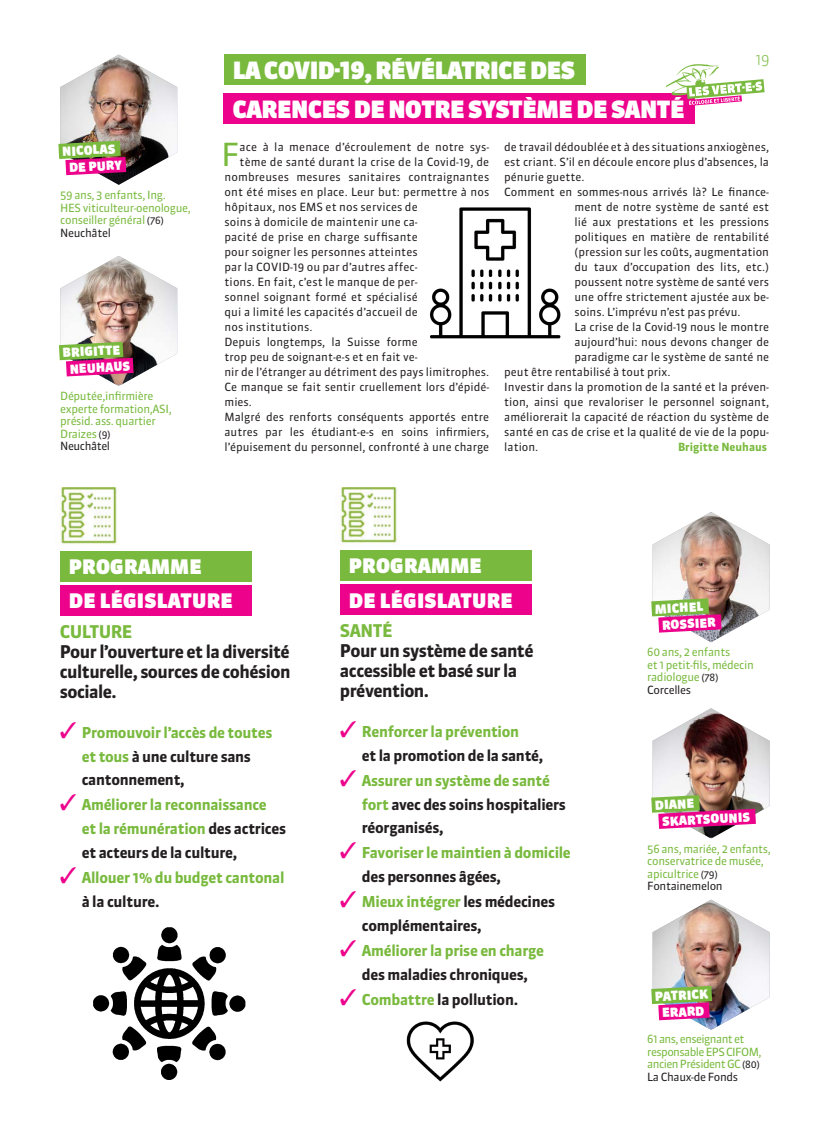
<style>
.page{position:relative;width:830px;height:1134px;background:#fff}
.page>*{position:absolute;margin:0;border:0;box-sizing:border-box;transform-origin:0 0}
.t1{font:31.75px "Sanuk OT";color:#79ba3e}
.t2{font:900 23.75px/38.9px "Sanuk OT";letter-spacing:-.02em;color:#fff}
.t3{font:900 20px "Sanuk OT";letter-spacing:.01em;color:#fff}
.t4{font:700 17.5px/20px "Sanuk OT";letter-spacing:-.03em;color:#231f20;text-align:justify}
.t5{font:700 17.5px "Sanuk OT";color:#79ba3e}
.t6{font:700 15px/23.8px "Sanuk OT";letter-spacing:-.02em;color:#79ba3e}
.t7{font:700 15px/23.8px "Sanuk OT";letter-spacing:-.02em;color:#231f20}
.t8{font:300 15px "Sanuk OT";color:#79ba3e}
.t9{font:900 12.5px/16.5px "Sanuk OT";color:#fff;text-align:center}
.t10{font:11.25px "Sanuk OT";color:#231f20}
.t11{font:11.25px/12.5px "Sanuk OT";letter-spacing:-.03em;color:#79ba3e}
.t12{font:11.25px/12.5px "Sanuk OT";letter-spacing:-.05em;color:#79ba3e}
.t13{font:700 11.25px "Sanuk OT";color:#79ba3e}
.s1{font-size:10px;color:#231f20}
.s2{color:#231f20}
.s3{color:#ed028c}
.s4{color:#79ba3e}
</style>
<div class="page">
<div style="left:224px;top:54px;width:361px;height:31px;background:#79ba3e"></div>
<div style="left:224px;top:93px;width:470px;height:31px;background:#ed028c"></div>
<img style="left:430px;top:207px;width:131px;height:132px">
<div style="left:60px;top:551px;width:192px;height:30px;background:#79ba3e"></div>
<div style="left:340px;top:550px;width:191px;height:31px;background:#79ba3e"></div>
<div style="left:60px;top:585px;width:192px;height:31px;background:#ed028c"></div>
<div style="left:340px;top:585px;width:191px;height:30px;background:#ed028c"></div>
<img style="left:60px;top:488px;width:57px;height:56px">
<img style="left:340px;top:487px;width:57px;height:57px">
<img style="left:406px;top:1021px;width:68px;height:61px">
<img style="left:93px;top:927px;width:153px;height:153px">
<svg style="left:666px;top:64px;width:98px;height:42px"></svg>
<img style="left:58px;top:55px;width:119px;height:130px">
<img style="left:651px;top:512px;width:118px;height:130px">
<img style="left:651px;top:708px;width:118px;height:130px">
<img style="left:651px;top:900px;width:118px;height:130px">
<img style="left:59px;top:256px;width:118px;height:130px">
<p class="t9" style="left:62px;top:143px;width:59px;rotate:-3deg">NICOLAS<br>DE PURY</p>
<p class="t11" style="left:60px;top:189px;width:132px">59 ans, 3 enfants, Ing.<br>HES viticulteur-oenologue, conseiller général <span class="s1">(76)<br></span><span class="s2">Neuchâtel</span></p>
<p class="t9" style="left:68px;top:344px;width:62px;text-align:left;text-indent:-6px;rotate:-3deg">B RIG ITTE<br>NEUH AUS</p>
<p class="t11" style="left:60px;top:390px;width:113px">Députée,infirmière experte formation,ASI, présid. ass. quartier<br>Draizes <span class="s1">(9)<br></span><span class="s2">Neuchâtel</span></p>
<h3 class="t8" style="left:755px;top:50px;width:16px">19</h3>
<h2 class="t2" style="left:232px;top:51px;width:453px">LA COVID-19, RÉVÉLATRICE DES<br>CARENCES DE NOTRE SYSTÈME DE SANTÉ</h2>
<h1 class="t1" style="left:221px;top:135px;width:20px">F</h1>
<p class="t10" style="left:239px;top:140px;width:251px">ace à la menace d’écroulement de notre sys-</p>
<p class="t10" style="left:504px;top:140px;width:266px">de travail dédoublée et à des situations anxiogènes,</p>
<p class="t10" style="left:504px;top:155px;width:266px">est criant. S’il en découle encore plus d’absences, la</p>
<p class="t10" style="left:504px;top:170px;width:82px">pénurie guette.</p>
<p class="t10" style="left:504px;top:185px;width:266px">Comment en sommes-nous arrivés là? Le finance-</p>
<p class="t10" style="left:574px;top:200px;width:196px">ment de notre système de santé est</p>
<p class="t10" style="left:574px;top:215px;width:196px">lié aux prestations et les pressions</p>
<p class="t10" style="left:574px;top:230px;width:196px">politiques en matière de rentabilité</p>
<p class="t10" style="left:574px;top:245px;width:196px">(pression sur les coûts, augmentation</p>
<p class="t10" style="left:574px;top:260px;width:196px">du taux d’occupation des lits, etc.)</p>
<p class="t10" style="left:574px;top:275px;width:196px">poussent notre système de santé vers</p>
<p class="t10" style="left:574px;top:290px;width:196px">une offre strictement ajustée aux be-</p>
<p class="t10" style="left:574px;top:305px;width:167px">soins. L’imprévu n’est pas prévu.</p>
<p class="t10" style="left:574px;top:320px;width:196px">La crise de la Covid-19 nous le montre</p>
<p class="t10" style="left:574px;top:335px;width:196px">aujourd’hui: nous devons changer de</p>
<p class="t10" style="left:574px;top:350px;width:196px">paradigme car le système de santé ne</p>
<p class="t10" style="left:504px;top:365px;width:167px">peut être rentabilisé à tout prix.</p>
<p class="t10" style="left:504px;top:380px;width:266px">Investir dans la promotion de la santé et la préven-</p>
<p class="t10" style="left:504px;top:395px;width:266px">tion, ainsi que revaloriser le personnel soignant,</p>
<p class="t10" style="left:504px;top:410px;width:266px">améliorerait la capacité de réaction du système de</p>
<p class="t10" style="left:504px;top:425px;width:266px">santé en cas de crise et la qualité de vie de la popu-</p>
<p class="t10" style="left:504px;top:440px;width:36px">lation.</p>
<p class="t13" style="left:677px;top:440px;width:90px">Brigitte Neuhaus</p>
<p class="t10" style="left:239px;top:155px;width:251px">tème de santé durant la crise de la Covid-19, de</p>
<p class="t10" style="left:224px;top:170px;width:266px">nombreuses mesures sanitaires contraignantes</p>
<p class="t10" style="left:224px;top:185px;width:266px">ont été mises en place. Leur but: permettre à nos</p>
<p class="t10" style="left:224px;top:200px;width:195px">hôpitaux, nos EMS et nos services de</p>
<p class="t10" style="left:224px;top:215px;width:195px">soins à domicile de maintenir une ca-</p>
<p class="t10" style="left:224px;top:230px;width:195px">pacité de prise en charge suffisante</p>
<p class="t10" style="left:224px;top:245px;width:195px">pour soigner les personnes atteintes</p>
<p class="t10" style="left:224px;top:260px;width:195px">par la COVID-19 ou par d’autres affec-</p>
<p class="t10" style="left:224px;top:275px;width:195px">tions. En fait, c’est le manque de per-</p>
<p class="t10" style="left:224px;top:290px;width:195px">sonnel soignant formé et spécialisé</p>
<p class="t10" style="left:224px;top:305px;width:195px">qui a limité les capacités d’accueil de</p>
<p class="t10" style="left:224px;top:320px;width:89px">nos institutions.</p>
<p class="t10" style="left:224px;top:335px;width:195px">Depuis longtemps, la Suisse forme</p>
<p class="t10" style="left:224px;top:350px;width:195px">trop peu de soignant-e-s et en fait ve-</p>
<p class="t10" style="left:224px;top:365px;width:266px">nir de l’étranger au détriment des pays limitrophes.</p>
<p class="t10" style="left:224px;top:380px;width:266px">Ce manque se fait sentir cruellement lors d’épidé-</p>
<p class="t10" style="left:224px;top:395px;width:29px">mies.</p>
<p class="t10" style="left:224px;top:410px;width:266px">Malgré des renforts conséquents apportés entre</p>
<p class="t10" style="left:224px;top:425px;width:266px">autres par les étudiant-e-s en soins infirmiers,</p>
<p class="t10" style="left:224px;top:440px;width:266px">l’épuisement du personnel, confronté à une charge</p>
<h3 class="t3" style="left:69px;top:554px;width:134px">PROGRAMME</h3>
<h3 class="t3" style="left:349px;top:553px;width:134px">PROGRAMME</h3>
<h3 class="t3" style="left:69px;top:589px;width:165px">DE LÉGISLATURE</h3>
<h3 class="t3" style="left:349px;top:588px;width:165px">DE LÉGISLATURE</h3>
<h3 class="t5" style="left:60px;top:621px;width:74px">CULTURE</h3>
<h3 class="t4" style="left:60px;top:641px;width:232px">Pour l’ouverture et la diversité culturelle, sources de cohésion sociale.</h3>
<h3 class="t6" style="left:82px;top:720px;width:192px;text-indent:-22px"><span class="s3">✓</span> Promouvoir l’accès de toutes et tous <span class="s2">à une culture sans cantonnement,</span></h3>
<h3 class="t6" style="left:82px;top:793px;width:206px;text-indent:-22px"><span class="s3">✓</span> Améliorer la reconnaissance<br>et la rémunération <span class="s2">des actrices et acteurs de la culture,</span></h3>
<h3 class="t6" style="left:82px;top:865px;width:204px;text-indent:-22px"><span class="s3">✓</span> Allouer 1% du budget cantonal <span class="s2">à la culture.</span></h3>
<h3 class="t5" style="left:340px;top:620px;width:54px">SANTÉ</h3>
<h3 class="t4" style="left:340px;top:641px;width:195px;text-align:left">Pour un système de santé accessible et basé sur la prévention.</h3>
<h3 class="t7" style="left:361px;top:720px;width:183px;text-indent:-22px"><span class="s3">✓</span> <span class="s4">Renforcer la prévention<br></span>et la promotion de la santé,</h3>
<h3 class="t7" style="left:361px;top:769px;width:205px;text-indent:-22px"><span class="s3">✓</span> <span class="s4">Assurer un système de santé fort</span> avec des soins hospitaliers réorganisés,</h3>
<h3 class="t6" style="left:361px;top:841px;width:210px;text-indent:-22px"><span class="s3">✓</span> Favoriser le maintien à domicile <span class="s2">des personnes âgées,</span></h3>
<h3 class="t7" style="left:361px;top:890px;width:195px;text-indent:-22px"><span class="s3">✓</span> <span class="s4">Mieux intégrer</span> les médecines complémentaires,</h3>
<h3 class="t6" style="left:340px;top:939px;width:206px;text-align:center"><span class="s3">✓</span> Améliorer la prise en charge <span class="s2">des maladies chroniques,</span></h3>
<h3 class="t7" style="left:340px;top:987px;width:180px"><span class="s3">✓</span> <span class="s4">Combattre</span> la pollution.</h3>
<p class="t9" style="left:654px;top:601px;width:50px;rotate:-3deg">MICH EL</p>
<p class="t9" style="left:661px;top:617px;width:55px;rotate:-3deg">ROSSIER</p>
<p class="t11" style="left:647px;top:646px;width:108px">60 ans, 2 enfants<br>et 1 petit-fils, médecin radiologue <span class="s1">(78)<br></span><span class="s2">Corcelles</span></p>
<p class="t9" style="left:654px;top:797px;width:40px;rotate:-3deg">DIANE</p>
<p class="t9" style="left:661px;top:813px;width:90px;rotate:-3deg">SK ARTSOUNIS</p>
<p class="t11" style="left:647px;top:842px;width:125px">56 ans, mariée, 2 enfants, conservatrice de musée, apicultrice <span class="s1">(79)<br></span><span class="s2">Fontainemelon</span></p>
<p class="t9" style="left:654px;top:988px;width:52px;rotate:-3deg">PATRICK</p>
<p class="t9" style="left:661px;top:1004px;width:44px;rotate:-3deg">ERARD</p>
<p class="t12" style="left:647px;top:1033px;width:116px">61 ans, enseignant et responsable EPS CIFOM, ancien Président GC <span class="s1">(80)<br></span><span class="s2">La Chaux-de Fonds</span></p>
</div>
